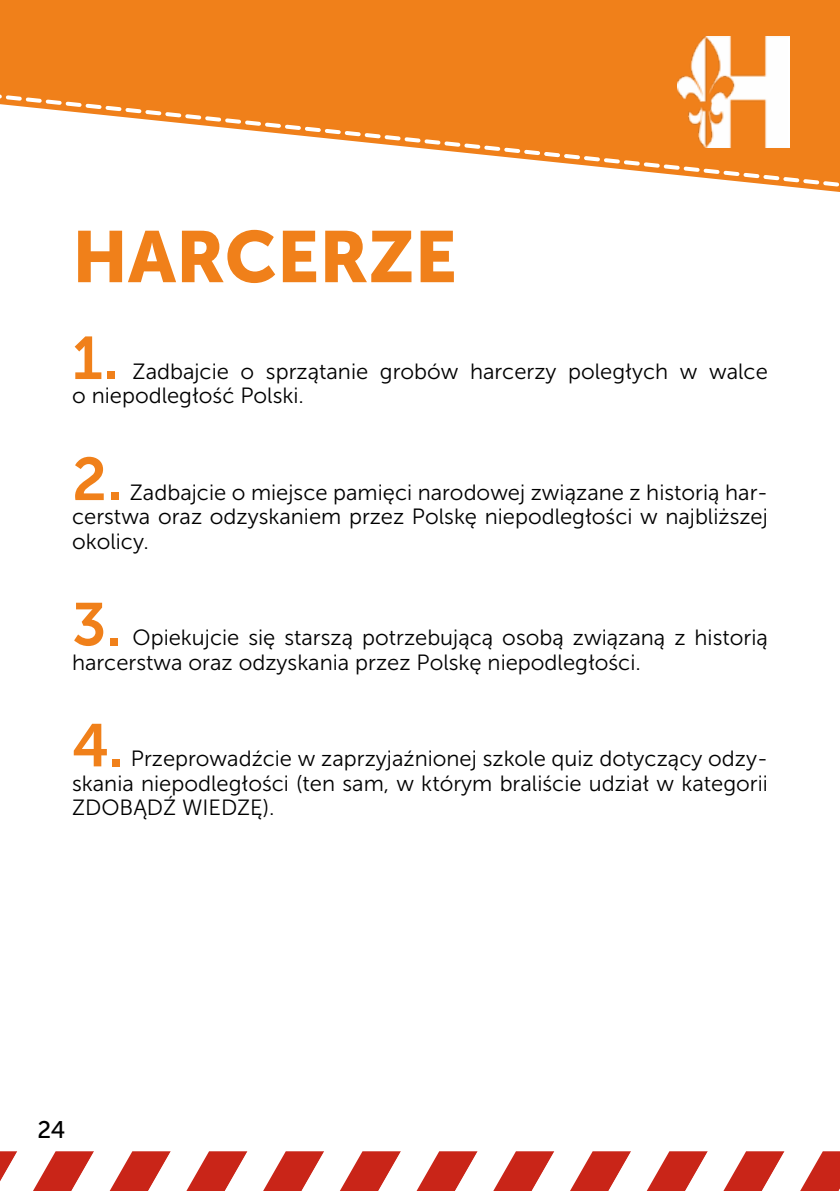
<style>
.page{position:relative;width:840px;height:1191px;background:#fff}
.page>*{position:absolute;margin:0;border:0;box-sizing:border-box;transform-origin:0 0}
.t1{font:72px "Museo Sans 900";color:#f0801a}
.t2{font:60px "Museo Sans 700";color:#f0801a}
.t3{font:24px "Museo Sans 500";color:#000}
.t4{font:22px/24.2px "Museo Sans 300";color:#000}
</style>
<div class="page">
<svg style="left:0;top:1151px;width:839px;height:40px"></svg>
<div style="left:0;top:0;width:839px;height:192px;background:#f0801a"></div>
<svg style="left:0;top:89px;width:839px;height:100px"></svg>
<img style="left:677px;top:37px;width:111px;height:111px">
<h1 class="t1" style="left:72px;top:216px;width:386px">HARCERZE</h1>
<h2 class="t2" style="left:72px;top:325px;width:48px">1.</h2>
<p class="t4" style="left:72px;top:359px;width:697px;text-indent:60px">Zadbajcie o sprzątanie grobów harcerzy poległych w walce o niepodległość Polski.</p>
<h2 class="t2" style="left:72px;top:446px;width:52px">2.</h2>
<p class="t4" style="left:72px;top:480px;width:697px;text-align:justify;text-indent:58px">Zadbajcie o miejsce pamięci narodowej związane z historią har&shy;cerstwa oraz odzyskaniem przez Polskę niepodległości w najbliższej okolicy.</p>
<h2 class="t2" style="left:72px;top:591px;width:51px">3.</h2>
<p class="t4" style="left:72px;top:626px;width:697px;text-indent:60px">Opiekujcie się starszą potrzebującą osobą związaną z historią harcerstwa oraz odzyskania przez Polskę niepodległości.</p>
<h2 class="t2" style="left:72px;top:712px;width:53px">4.</h2>
<p class="t4" style="left:72px;top:747px;width:697px;text-align:justify;text-indent:59px">Przeprowadźcie w zaprzyjaźnionej szkole quiz dotyczący odzy&shy;skania niepodległości (ten sam, w którym braliście udział w kategorii ZDOBĄDŹ WIEDZĘ).</p>
<p class="t3" style="left:37px;top:1116px;width:29px">24</p>
</div>
